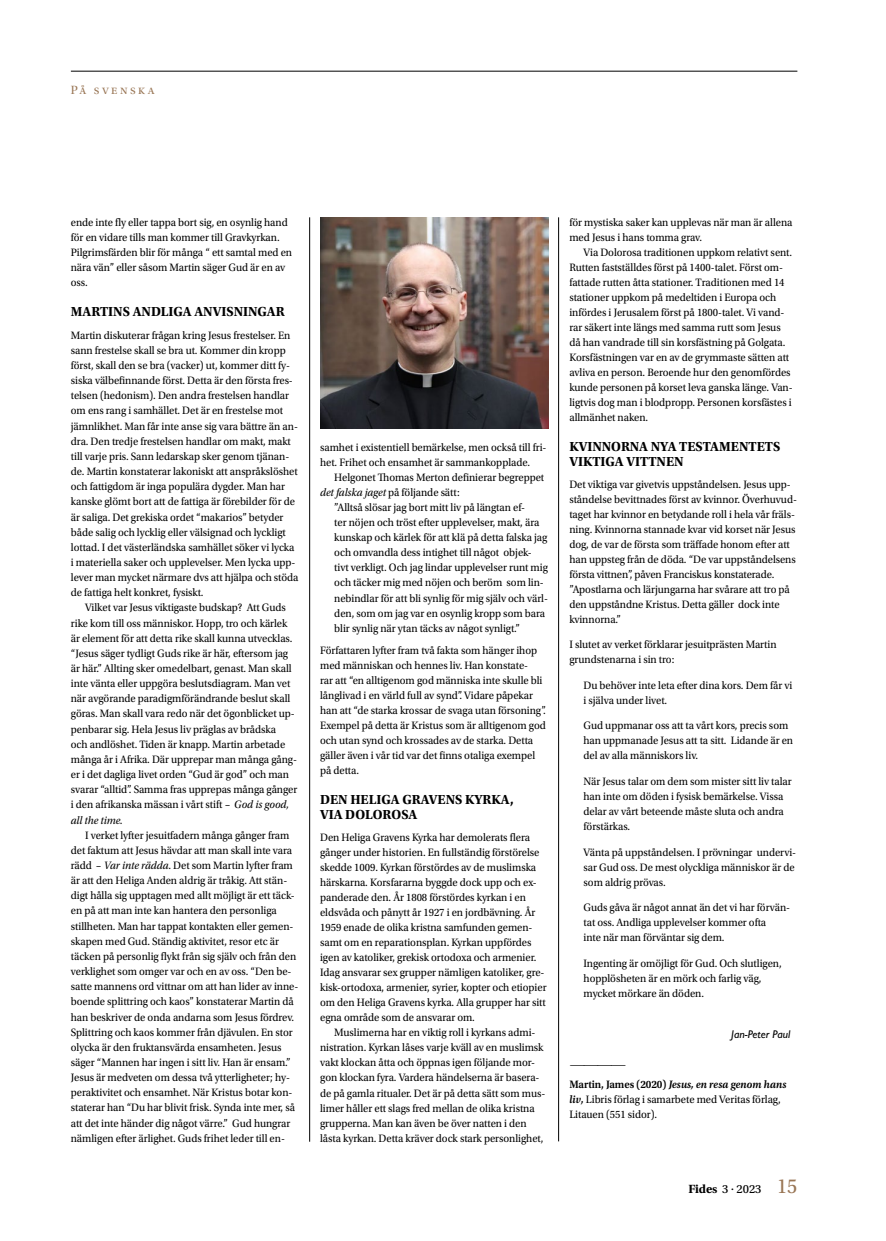
<style>
.page{position:relative;width:886px;height:1241px;background:#fff}
.page>*{position:absolute;margin:0;border:0;box-sizing:border-box;transform-origin:0 0}
.t1{font:700 13.75px/15px "Utopia Std";color:#000}
.t2{font:12.5px "Utopia Std Capt";color:#000}
.t3{font:12.5px "Utopia Std Subh";letter-spacing:.2em;color:#997655}
.t4{font:11.25px/15px "Utopia Std";letter-spacing:-.005em;color:#000;scale:.95 1}
.t5{font:italic 11.25px "Gill Sans Std";color:#000}
.s1{font-style:italic}
.s2{font-weight:600}
.s3{font-weight:600;font-style:italic}
.s4{font-family:"Utopia Std";font-weight:700}
.s5{font-family:"Utopia Std";font-weight:600}
.s6{font-family:"Utopia Std";font-size:21.25px;color:#997655}
</style>
<div class="page">
<hr style="left:71px;top:71px;width:726px;height:1px;background:#000">
<hr style="left:309px;top:217px;width:1px;height:924px;background:#000">
<hr style="left:558px;top:217px;width:1px;height:924px;background:#000">
<img style="left:320px;top:217px;width:228px;height:211px">
<p class="t3" style="left:71px;top:83px;width:85px">På svenska</p>
<p class="t4" style="left:71px;top:214px;width:234px">ende inte fly eller tappa bort sig, en osynlig hand för en vidare tills man kommer till Gravkyrkan.<br>Pilgrimsfärden blir för många “ ett samtal med en nära vän” eller såsom Martin säger Gud är en av oss.</p>
<p class="t1" style="left:71px;top:304px;width:215px">MARTINS ANDLIGA ANVISNINGAR</p>
<p class="t4" style="left:71px;top:327px;width:241px">Martin diskuterar frågan kring Jesus frestelser. En sann frestelse skall se bra ut. Kommer din kropp först, skall den se bra (vacker) ut, kommer ditt fy&shy;siska välbefinnande först. Detta är den första fres&shy;telsen (hedonism). Den andra frestelsen handlar om ens rang i samhället. Det är en frestelse mot jämnlikhet. Man får inte anse sig vara bättre än an&shy;dra. Den tredje frestelsen handlar om makt, makt till varje pris. Sann ledarskap sker genom tjänan&shy;de. Martin konstaterar lakoniskt att anspråkslöshet och fattigdom är inga populära dygder. Man har kanske glömt bort att de fattiga är förebilder för de är saliga. Det grekiska ordet “makarios” betyder både salig och lycklig eller välsignad och lyckligt lottad. I det västerländska samhället söker vi lycka i materiella saker och upplevelser. Men lycka upp&shy;lever man mycket närmare dvs att hjälpa och stöda de fattiga helt konkret, fysiskt.</p>
<p class="t4" style="left:71px;top:600px;width:240px;text-indent:14px">Vilket var Jesus viktigaste budskap? Att Guds rike kom till oss människor. Hopp, tro och kärlek är element för att detta rike skall kunna utvecklas. “Jesus säger tydligt Guds rike är här, eftersom jag är här.” Allting sker omedelbart, genast. Man skall inte vänta eller uppgöra beslutsdiagram. Man vet när avgörande paradigmförändrande beslut skall göras. Man skall vara redo när det ögonblicket up&shy;penbarar sig. Hela Jesus liv präglas av brådska<br>och andlöshet. Tiden är knapp. Martin arbetade många år i Afrika. Där upprepar man många gång&shy;er i det dagliga livet orden “Gud är god” och man svarar “alltid”. Samma fras upprepas många gånger i den afrikanska mässan i vårt stift - <span class="s1">God is good, all the time.</span></p>
<p class="t4" style="left:71px;top:827px;width:241px;text-indent:14px">I verket lyfter jesuitfadern många gånger fram det faktum att Jesus hävdar att man skall inte vara rädd -<span class="s1">Var inte rädda</span>. Det som Martin lyfter fram är att den Heliga Anden aldrig är tråkig. Att stän&shy;digt hålla sig upptagen med allt möjligt är ett täck&shy;en på att man inte kan hantera den personliga stillheten. Man har tappat kontakten eller gemen&shy;skapen med Gud. Ständig aktivitet, resor etc är täcken på personlig flykt från sig själv och från den verklighet som omger var och en av oss. “Den be&shy;satte mannens ord vittnar om att han lider av inne&shy;boende splittring och kaos” konstaterar Martin då han beskriver de onda andarna som Jesus fördrev.<br>Splittring och kaos kommer från djävulen. En stor olycka är den fruktansvärda ensamheten. Jesus säger “Mannen har ingen i sitt liv. Han är ensam.” Jesus är medveten om dessa två ytterligheter; hy&shy;peraktivitet och ensamhet. När Kristus botar kon&shy;staterar han “Du har blivit frisk. Synda inte mer, så att det inte händer dig något värre.” Gud hungrar nämligen efter ärlighet. Guds frihet leder till en-</p>
<p class="t4" style="left:320px;top:440px;width:240px">samhet i existentiell bemärkelse, men också till fri&shy;het. Frihet och ensamhet är sammankopplade.</p>
<p class="t4" style="left:334px;top:470px;width:222px">Helgonet Thomas Merton definierar begreppet</p>
<p class="t4" style="left:320px;top:485px;width:149px"><span class="s1">det falska jaget</span> på följande sätt:</p>
<p class="t4" style="left:334px;top:500px;width:202px">”Alltså slösar jag bort mitt liv på längtan ef-</p>
<p class="t4" style="left:334px;top:515px;width:217px">ter nöjen och tröst efter upplevelser, makt, ära</p>
<p class="t4" style="left:334px;top:530px;width:226px">kunskap och kärlek för att klä på detta falska jag</p>
<p class="t4" style="left:334px;top:545px;width:209px">och omvandla dess intighet till något objek-</p>
<p class="t4" style="left:334px;top:560px;width:226px">tivt verkligt. Och jag lindar upplevelser runt mig</p>
<p class="t4" style="left:334px;top:575px;width:222px">och täcker mig med nöjen och beröm som lin-</p>
<p class="t4" style="left:334px;top:590px;width:226px">nebindlar för att bli synlig för mig själv och värl-</p>
<p class="t4" style="left:334px;top:605px;width:223px">den, som om jag var en osynlig kropp som bara</p>
<p class="t4" style="left:334px;top:620px;width:197px">blir synlig när ytan täcks av något synligt.”</p>
<p class="t4" style="left:320px;top:642px;width:239px">Författaren lyfter fram två fakta som hänger ihop med människan och hennes liv. Han konstate-<br>rar att “en alltigenom god människa inte skulle bli långlivad i en värld full av synd”. Vidare påpekar han att “de starka krossar de svaga utan försoning”.<br>Exempel på detta är Kristus som är alltigenom god och utan synd och krossades av de starka. Detta gäller även i vår tid var det finns otaliga exempel på detta.</p>
<p class="t1" style="left:320px;top:792px;width:195px">DEN HELIGA GRAVENS KYRKA,<br>VIA DOLOROSA</p>
<p class="t4" style="left:320px;top:830px;width:240px">Den Heliga Gravens Kyrka har demolerats flera gånger under historien. En fullständig förstörelse skedde 1009. Kyrkan förstördes av de muslimska härskarna. Korsfararna byggde dock upp och ex&shy;panderade den. År 1808 förstördes kyrkan i en eldsvåda och pånytt år 1927 i en jordbävning. År 1959 enade de olika kristna samfunden gemen&shy;samt om en reparationsplan. Kyrkan uppfördes igen av katoliker, grekisk ortodoxa och armenier.<br>Idag ansvarar sex grupper nämligen katoliker, gre&shy;kisk-ortodoxa, armenier, syrier, kopter och etiopier om den Heliga Gravens kyrka. Alla grupper har sitt egna område som de ansvarar om.</p>
<p class="t4" style="left:320px;top:1025px;width:239px;text-indent:14px">Muslimerna har en viktig roll i kyrkans admi&shy;nistration. Kyrkan låses varje kväll av en muslimsk vakt klockan åtta och öppnas igen följande mor&shy;gon klockan fyra. Vardera händelserna är basera&shy;de på gamla ritualer. Det är på detta sätt som mus&shy;limer håller ett slags fred mellan de olika kristna grupperna. Man kan även be över natten i den låsta kyrkan. Detta kräver dock stark personlighet,</p>
<p class="t4" style="left:569px;top:214px;width:236px">för mystiska saker kan upplevas när man är allena med Jesus i hans tomma grav.</p>
<p class="t4" style="left:569px;top:244px;width:237px;text-indent:14px">Via Dolorosa traditionen uppkom relativt sent.<br>Rutten fastställdes först på 1400-talet. Först om&shy;fattade rutten åtta stationer. Traditionen med 14 stationer uppkom på medeltiden i Europa och infördes i Jerusalem först på 1800-talet. Vi vand&shy;rar säkert inte längs med samma rutt som Jesus då han vandrade till sin korsfästning på Golgata.<br>Korsfästningen var en av de grymmaste sätten att avliva en person. Beroende hur den genomfördes kunde personen på korset leva ganska länge. Van&shy;ligtvis dog man i blodpropp. Personen korsfästes i allmänhet naken.</p>
<p class="t1" style="left:569px;top:439px;width:212px">KVINNORNA NYA TESTAMENTETS<br>VIKTIGA VITTNEN</p>
<p class="t4" style="left:569px;top:477px;width:241px">Det viktiga var givetvis uppståndelsen. Jesus upp&shy;ståndelse bevittnades först av kvinnor. Överhuvud&shy;taget har kvinnor en betydande roll i hela vår fräls&shy;ning. Kvinnorna stannade kvar vid korset när Jesus dog, de var de första som träffade honom efter att han uppsteg från de döda. “De var uppståndelsens första vittnen”, påven Franciskus konstaterade. ”Apostlarna och lärjungarna har svårare att tro på den uppståndne Kristus. Detta gäller dock inte kvinnorna.”</p>
<p class="t4" style="left:569px;top:637px;width:220px">I slutet av verket förklarar jesuitprästen Martin grundstenarna i sin tro:</p>
<p class="t4" style="left:583px;top:677px;width:221px">Du behöver inte leta efter dina kors. Dem får vi i själva under livet.</p>
<p class="t4" style="left:583px;top:718px;width:222px">Gud uppmanar oss att ta vårt kors, precis som han uppmanade Jesus att ta sitt. Lidande är en del av alla människors liv.</p>
<p class="t4" style="left:583px;top:773px;width:221px">När Jesus talar om dem som mister sitt liv talar han inte om döden i fysisk bemärkelse. Vissa delar av vårt beteende måste sluta och andra förstärkas.</p>
<p class="t4" style="left:583px;top:844px;width:225px">Vänta på uppståndelsen. I prövningar undervi&shy;sar Gud oss. De mest olyckliga människor är de som aldrig prövas.</p>
<p class="t4" style="left:583px;top:900px;width:219px">Guds gåva är något annat än det vi har förvän&shy;tat oss. Andliga upplevelser kommer ofta<br>inte när man förväntar sig dem.</p>
<p class="t4" style="left:583px;top:955px;width:210px">Ingenting är omöjligt för Gud. Och slutligen, hopplösheten är en mörk och farlig väg, mycket mörkare än döden.</p>
<p class="t5" style="left:731px;top:1027px;width:61px">Jan-Peter Paul</p>
<p class="t4" style="left:569px;top:1076px;width:231px"><span class="s2">Martin, James (2020)</span> <span class="s3">Jesus, en resa genom hans liv,</span>Libris förlag i samarbete med Veritas förlag,<br>Litauen (551 sidor).</p>
<p class="t2" style="left:688px;top:1181px;width:110px"><span class="s4">Fide</span><span class="s5">s</span> 3 . 2023 <span class="s6">15</span></p>
</div>
